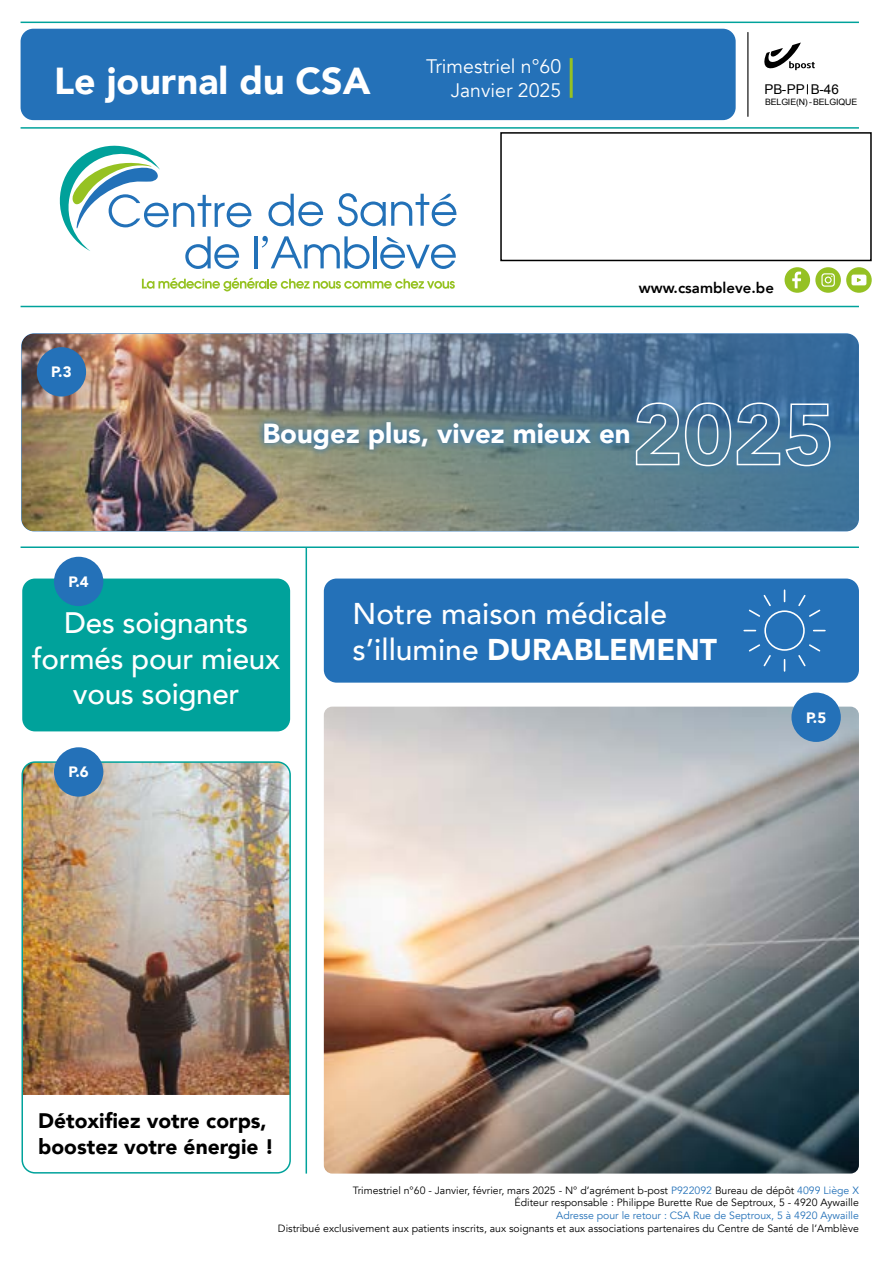
<style>
.page{position:relative;width:893px;height:1263px;background:#fff}
.page>*{position:absolute;margin:0;border:0;box-sizing:border-box;transform-origin:0 0}
.t1{font:900 37.5px "Avenir";color:#fff}
.t2{font:500 30px/36px "Avenir";color:#fff}
.t3{font:500 29.55px/35.4px "Avenir";letter-spacing:-.01em;color:#fff;text-align:center}
.t4{font:900 27.6px "Avenir";color:#fff}
.t5{font:900 21px/25.2px "Avenir";color:#000}
.t6{font:19.5px/23.4px "Avenir";color:#fff;text-align:right}
.t7{font:800 15px "Avenir";color:#000}
.t8{font:900 15px "Avenir";color:#fff}
.t9{font:13.5px "Arial";color:#000}
.t10{font:10.5px/12.6px "Avenir";color:#000;text-align:right}
.t11{font:10.5px "Avenir";color:#2471b8}
.t12{font:8.7px "Arial";color:#000}
.s1{font-weight:900}
.s2{color:#2471b8}
</style>
<div class="page">
<div style="left:21px;top:29px;width:715px;height:91px;background:#2471b8;border-radius:13px"></div>
<svg style="left:142px;top:277px;width:313px;height:14px"></svg>
<svg style="left:268px;top:194px;width:55px;height:32px"></svg>
<svg style="left:338px;top:193px;width:118px;height:33px"></svg>
<hr style="left:254px;top:236px;width:3px;height:32px;background:#2271b8">
<hr style="left:373px;top:236px;width:3px;height:32px;background:#2271b8">
<svg style="left:380px;top:237px;width:76px;height:32px"></svg>
<svg style="left:262px;top:236px;width:108px;height:33px"></svg>
<svg style="left:60px;top:146px;width:191px;height:123px"></svg>
<div style="left:785px;top:267px;width:25px;height:26px;background:#95c123;border-radius:50%"></div>
<svg style="left:792px;top:272px;width:9px;height:16px"></svg>
<div style="left:815px;top:267px;width:26px;height:26px;background:#95c123;border-radius:50%"></div>
<svg style="left:821px;top:273px;width:14px;height:14px"></svg>
<svg style="left:846px;top:267px;width:26px;height:26px"></svg>
<svg style="left:851px;top:275px;width:15px;height:10px"></svg>
<hr style="left:306px;top:548px;width:1px;height:625px;background:#00a29b">
<img style="left:24px;top:764px;width:264px;height:331px">
<div style="left:21px;top:761px;width:270px;height:412px;border:2px solid #00a29b;border-radius:13px"></div>
<img style="left:324px;top:707px;width:535px;height:466px">
<img style="left:21px;top:333px;width:838px;height:198px">
<div style="left:324px;top:578px;width:535px;height:105px;background:#2471b8;border-radius:13px"></div>
<hr style="left:570px;top:58px;width:3px;height:40px;background:#95c123">
<div style="left:37px;top:347px;width:49px;height:49px;background:#2471b8;border-radius:50%"></div>
<div style="left:54px;top:747px;width:49px;height:50px;background:#2471b8;border-radius:50%"></div>
<div style="left:791px;top:692px;width:50px;height:50px;background:#2471b8;border-radius:50%"></div>
<div style="left:22px;top:578px;width:268px;height:153px;background:#00a29b;border-radius:13px"></div>
<div style="left:54px;top:557px;width:49px;height:49px;background:#2471b8;border-radius:50%"></div>
<div style="left:500px;top:132px;width:372px;height:129px;border:2px solid #000"></div>
<hr style="left:747px;top:32px;width:1px;height:84px;background:#000">
<svg style="left:764px;top:43px;width:51px;height:28px"></svg>
<hr style="left:21px;top:546px;width:838px;height:2px;background:#00a29b">
<hr style="left:21px;top:306px;width:838px;height:1px;background:#00a29b">
<hr style="left:21px;top:127px;width:838px;height:2px;background:#00a29b">
<hr style="left:21px;top:22px;width:838px;height:1px;background:#00a29b">
<svg style="left:257px;top:394px;width:582px;height:80px;background:#668089"></svg>
<svg style="left:634px;top:402px;width:197px;height:65px;background:#5c86a5"></svg>
<svg style="left:743px;top:589px;width:83px;height:83px"></svg>
<h1 class="t1" style="left:54px;top:60px;width:318px">Le journal du CSA</h1>
<h3 class="t6" style="left:426px;top:57px;width:137px">Trimestriel n°60<br>Janvier 2025</h3>
<p class="t9" style="left:764px;top:84px;width:76px">PB- PP B-46</p>
<p class="t12" style="left:765px;top:99px;width:94px">BELGIE(N) - BELGIQUE</p>
<h3 class="t8" style="left:51px;top:364px;width:22px">P.3</h3>
<h3 class="t7" style="left:639px;top:279px;width:136px">www.csambleve.be</h3>
<h3 class="t4" style="left:262px;top:409px;width:370px">Bougez plus, vivez mieux en</h3>
<h3 class="t8" style="left:69px;top:573px;width:22px">P.4</h3>
<h3 class="t3" style="left:32px;top:608px;width:250px">Des soignants formés pour mieux vous soigner</h3>
<h3 class="t8" style="left:69px;top:764px;width:22px">P.6</h3>
<h2 class="t2" style="left:353px;top:599px;width:366px">Notre maison médicale s’illumine <span class="s1">DURABLEMENT</span></h2>
<h3 class="t8" style="left:806px;top:709px;width:22px">P.5</h3>
<h3 class="t5" style="left:38px;top:1108px;width:237px">Détoxifiez votre corps, boostez votre énergie !</h3>
<p class="t10" style="left:353px;top:1185px;width:508px">Trimestriel n°60 - Janvier, février, mars 2025 - N° d’agrément b-post <span class="s2">P922092</span> Bureau de dépôt <span class="s2">4099 Liège X<br></span>Éditeur responsable : Philippe Burette Rue de Septroux, 5 - 4920 Aywaille</p>
<p class="t11" style="left:556px;top:1211px;width:304px">Adresse pour le retour : CSA Rue de Septroux, 5 à 4920 Aywaille</p>
<p class="t10" style="left:278px;top:1223px;width:583px">Distribué exclusivement aux patients inscrits, aux soignants et aux associations partenaires du Centre de Santé de l’Amblève</p>
</div>
